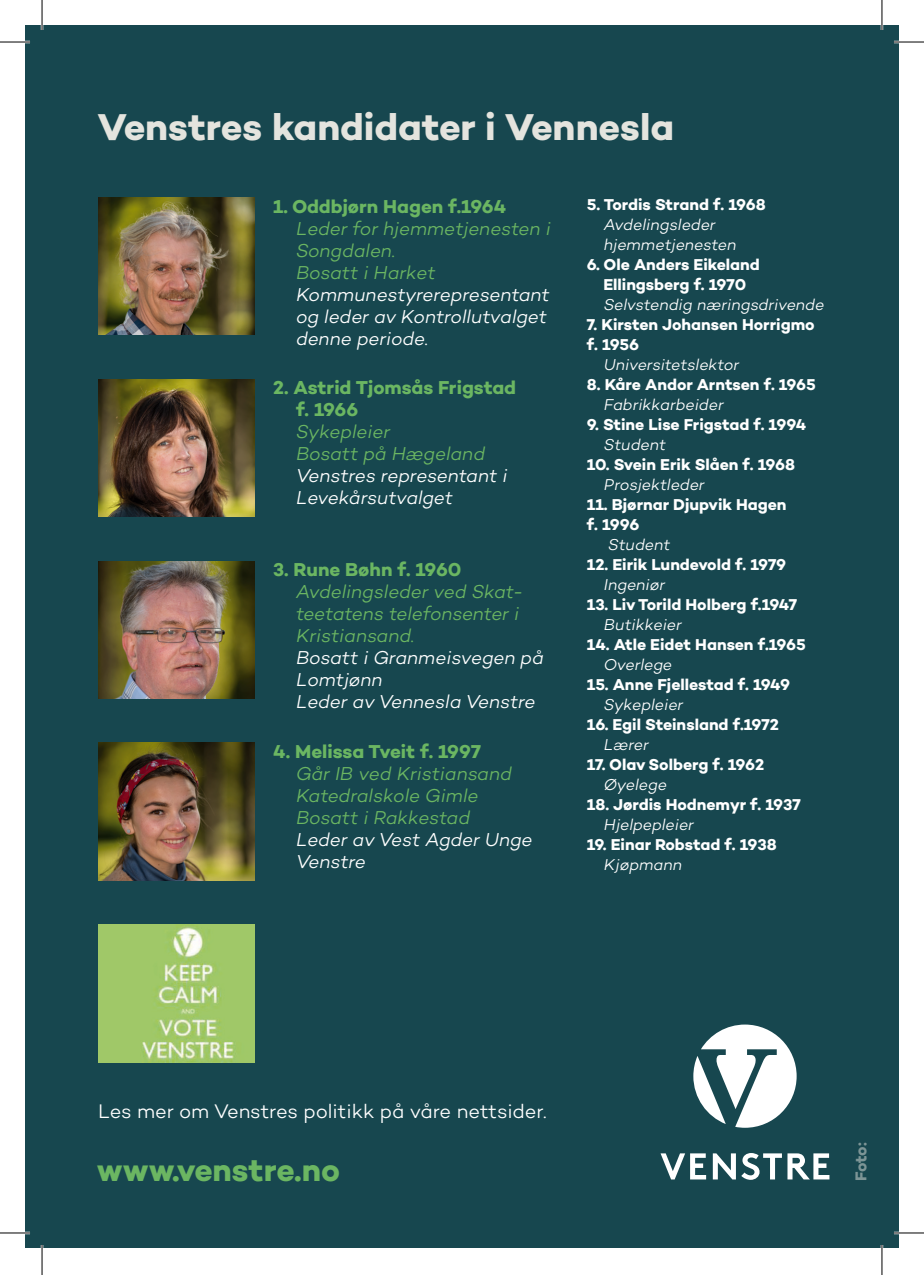
<style>
.page{position:relative;width:924px;height:1275px;background:#fff}
.page>*{position:absolute;margin:0;border:0;box-sizing:border-box;transform-origin:0 0}
.t1{font:700 38px "Campton";letter-spacing:-.005em;color:#e4e4de}
.t2{font:700 32px "Campton";color:#6bb662}
.t3{font:300 20px "Campton";letter-spacing:-.005em;color:#fff}
.t4{font:italic 300 19px/22px "Campton";letter-spacing:-.005em;color:#6bb662}
.t5{font:italic 300 19px/22px "Campton";letter-spacing:-.01em;color:#fff}
.t6{font:700 19px/22px "Campton";letter-spacing:-.005em;color:#6bb662}
.t7{font:700 16px/20px "Campton";letter-spacing:-.005em;color:#fff}
.t8{font:italic 300 16px/20px "Campton";letter-spacing:-.005em;color:#fff}
.t9{font:700 16px "Campton";color:#e4e4de}
</style>
<div class="page">
<div style="left:25px;top:25px;width:873px;height:1222px;background:#17474f"></div>
<img style="left:98px;top:197px;width:157px;height:138px">
<img style="left:98px;top:379px;width:157px;height:137px">
<img style="left:98px;top:561px;width:157px;height:137px">
<img style="left:98px;top:743px;width:157px;height:137px">
<img style="left:98px;top:924px;width:156px;height:138px">
<svg style="left:693px;top:1024px;width:103px;height:103px"></svg>
<svg style="left:660px;top:1153px;width:45px;height:26px"></svg>
<svg style="left:712px;top:1153px;width:23px;height:26px"></svg>
<svg style="left:741px;top:1153px;width:40px;height:26px"></svg>
<svg style="left:787px;top:1153px;width:42px;height:26px"></svg>
<hr style="left:0;top:41px;width:30px;height:2px;background:#fff">
<hr style="left:893px;top:41px;width:30px;height:2px;background:#fff">
<hr style="left:0;top:1231px;width:30px;height:3px;background:#fff">
<hr style="left:893px;top:1231px;width:30px;height:3px;background:#fff">
<hr style="left:41px;top:0;width:2px;height:30px;background:#fff">
<hr style="left:41px;top:1245px;width:2px;height:30px;background:#fff">
<hr style="left:880px;top:0;width:2px;height:30px;background:#fff">
<hr style="left:880px;top:1245px;width:2px;height:30px;background:#fff">
<hr style="left:0;top:42px;width:30px;height:1px;background:#000">
<hr style="left:893px;top:42px;width:30px;height:1px;background:#000">
<hr style="left:0;top:1232px;width:30px;height:1px;background:#000">
<hr style="left:893px;top:1232px;width:30px;height:1px;background:#000">
<hr style="left:42px;top:0;width:1px;height:30px;background:#000">
<hr style="left:42px;top:1245px;width:1px;height:30px;background:#000">
<hr style="left:881px;top:0;width:1px;height:30px;background:#000">
<hr style="left:881px;top:1245px;width:1px;height:30px;background:#000">
<h1 class="t1" style="left:97px;top:103px;width:578px">Venstres kandidater i Vennesla</h1>
<p class="t6" style="left:273px;top:195px;width:234px">1. Oddbjørn Hagen f.1964</p>
<p class="t4" style="left:296px;top:217px;width:256px">Leder for hjemmetjenesten i<br>Songdalen.<br>Bosatt i Harket</p>
<p class="t5" style="left:296px;top:283px;width:255px">Kommunestyrerepresentant og leder av Kontrollutvalget denne periode.</p>
<p class="t6" style="left:296px;top:377px;width:221px;text-indent:-23px">2. Astrid Tjomsås Frigstad f. 1966</p>
<p class="t4" style="left:296px;top:421px;width:190px">Sykepleier<br>Bosatt på Hægeland</p>
<p class="t5" style="left:296px;top:465px;width:213px">Venstres representant i<br>Levekårsutvalget</p>
<p class="t6" style="left:273px;top:558px;width:190px">3. Rune Bøhn f. 1960</p>
<p class="t4" style="left:296px;top:580px;width:229px">Avdelingsleder ved Skat&shy;teetatens telefonsenter i<br>Kristiansand.</p>
<p class="t5" style="left:296px;top:646px;width:249px">Bosatt i Granmeisvegen på<br>Lomtjønn<br>Leder av Vennesla Venstre</p>
<p class="t6" style="left:273px;top:740px;width:209px">4. Melissa Tveit f. 1997</p>
<p class="t4" style="left:296px;top:762px;width:217px">Går IB ved Kristiansand<br>Katedralskole Gimle<br>Bosatt i Rakkestad</p>
<p class="t5" style="left:296px;top:828px;width:238px">Leder av Vest Agder Unge<br>Venstre</p>
<p class="t7" style="left:586px;top:194px;width:180px">5. Tordis Strand f. 1968</p>
<p class="t8" style="left:603px;top:214px;width:134px">Avdelingsleder hjemmetjenesten</p>
<p class="t7" style="left:586px;top:254px;width:174px;text-align:center">6. Ole Anders Eikeland<br>Ellingsberg f. 1970</p>
<p class="t8" style="left:603px;top:294px;width:222px">Selvstendig næringsdrivende</p>
<p class="t7" style="left:586px;top:314px;width:229px">7. Kirsten Johansen Horrigmo f. 1956</p>
<p class="t8" style="left:603px;top:354px;width:137px">Universitetslektor</p>
<p class="t7" style="left:586px;top:374px;width:230px">8. Kåre Andor Arntsen f. 1965</p>
<p class="t8" style="left:603px;top:394px;width:121px">Fabrikkarbeider</p>
<p class="t7" style="left:586px;top:414px;width:221px">9. Stine Lise Frigstad f. 1994</p>
<p class="t8" style="left:603px;top:434px;width:64px">Student</p>
<p class="t7" style="left:586px;top:454px;width:209px">10. Svein Erik Slåen f. 1968</p>
<p class="t8" style="left:603px;top:474px;width:102px">Prosjektleder</p>
<p class="t7" style="left:586px;top:494px;width:201px">11. Bjørnar Djupvik Hagen f. 1996</p>
<p class="t8" style="left:608px;top:534px;width:64px">Student</p>
<p class="t7" style="left:586px;top:554px;width:201px">12. Eirik Lundevold f. 1979</p>
<p class="t8" style="left:603px;top:574px;width:63px">Ingeniør</p>
<p class="t7" style="left:586px;top:594px;width:212px">13. Liv Torild Holberg f.1947</p>
<p class="t8" style="left:603px;top:614px;width:79px">Butikkeier</p>
<p class="t7" style="left:586px;top:634px;width:220px">14. Atle Eidet Hansen f.1965</p>
<p class="t8" style="left:603px;top:654px;width:70px">Overlege</p>
<p class="t7" style="left:586px;top:674px;width:205px">15. Anne Fjellestad f. 1949</p>
<p class="t8" style="left:603px;top:694px;width:81px">Sykepleier</p>
<p class="t7" style="left:586px;top:714px;width:193px">16. Egil Steinsland f.1972</p>
<p class="t8" style="left:603px;top:734px;width:46px">Lærer</p>
<p class="t7" style="left:586px;top:754px;width:179px">17. Olav Solberg f. 1962</p>
<p class="t8" style="left:603px;top:774px;width:65px">Øyelege</p>
<p class="t7" style="left:586px;top:794px;width:215px">18. Jørdis Hodnemyr f. 1937</p>
<p class="t8" style="left:603px;top:814px;width:92px">Hjelpepleier</p>
<p class="t7" style="left:586px;top:834px;width:191px">19. Einar Robstad f. 1938</p>
<p class="t8" style="left:603px;top:854px;width:80px">Kjøpmann</p>
<p class="t3" style="left:98px;top:1099px;width:449px">Les mer om Venstres politikk på våre nettsider.</p>
<h2 class="t2" style="left:97px;top:1149px;width:245px">www.venstre.no</h2>
<p class="t9" style="left:850px;top:1181px;width:40px;rotate:-90deg">Foto:</p>
</div>
